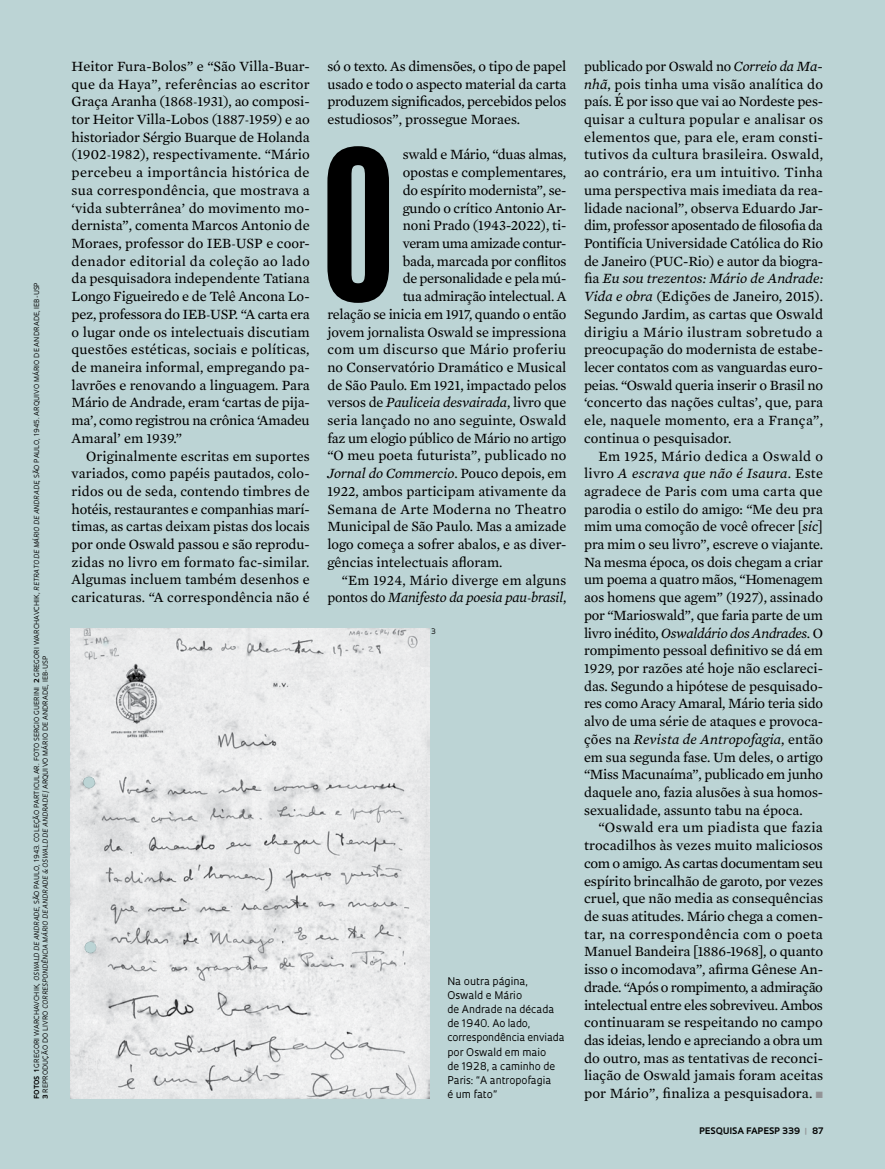
<style>
.page{position:relative;width:885px;height:1169px;background:#fff}
.page>*{position:absolute;margin:0;border:0;box-sizing:border-box;transform-origin:0 0}
.t1{font:195.45px "Swiss 924 BT Regular B";color:#000}
.t2{font:14.4px/17.7px "Mercury Text G2";color:#000;text-align:justify}
.t3{font:italic 14.4px "Mercury Text G2";letter-spacing:-.01em;color:#000}
.t4{font:14.4px "Mercury Text G2";letter-spacing:-.025em;color:#000}
.t5{font:14.4px "Mercury Text G2";letter-spacing:-.02em;color:#000}
.t6{font:14.4px "Mercury Text G2";letter-spacing:.02em;color:#000}
.t7{font:14.4px "Mercury Text G2";letter-spacing:.025em;color:#000}
.t8{font:10.35px/14.1px "Oculum";color:#000}
.t9{font:700 8.7px "Oculum";letter-spacing:.015em;color:#000}
.t10{font:7.35px "Oculum";color:#000}
.t11{font:6.75px/8.9px "Oculum";letter-spacing:.015em;color:#000}
.t12{font:700 6.75px "Oculum";letter-spacing:.005em;color:#000}
.s1{font-weight:700}
.s2{font-style:italic}
.s3{font-family:"Oculum";font-size:11.4px}
.s4{font-style:normal}
.s5{font-family:"Oculum";font-style:normal;font-size:11.4px}
.s6{color:#939598}
</style>
<div class="page">
<div style="left:0;top:0;width:885px;height:1168px;background:#bcd4d5"></div>
<img style="left:71px;top:628px;width:359px;height:470px">
<p class="t11" style="left:32px;top:1098px;width:818px;text-indent:26px;rotate:-90deg"><span class="s1">1</span> GREGORI WARCHAVCHIK, <span class="s2">OSWALD DE ANDRADE</span>, SÃO PAULO, 1943. COLEÇÃO PARTICULAR. FOTO SERGIO GUERINI <span class="s1">2</span> GREGORI WARCHAVCHIK, <span class="s2">RETRATO DE MÁRIO DE ANDRADE</span>, SÃO PAULO, 1945. ARQUIVO MÁRIO DE ANDRADE, IEB-USP<br><span class="s1">3</span> REPRODUÇÃO DO LIVRO <span class="s2">CORRESPONDÊNCIA MÁRIO DE ANDRADE &amp; OSWALD DE ANDRADE</span>/ ARQUIVO MÁRIO DE ANDRADE, IEB-USP</p>
<p class="t12" style="left:32px;top:1098px;width:24px;rotate:-90deg">FOTOS</p>
<p class="t2" style="left:72px;top:56px;width:240px">Heitor Fura-Bolos” e “São Villa-Buar&shy;que da Haya”, referências ao escritor Graça Aranha (1868<span class="s3">-‑</span> 1931), ao composi&shy;tor Heitor Villa-Lobos (1887<span class="s3">-‑</span> 1959) e ao historiador Sérgio Buarque de Holanda (1902<span class="s3">-‑</span> 1982), respectivamente. “Mário percebeu a importância histórica de sua correspondência, que mostrava a ‘vida subterrânea’ do movimento mo&shy;dernista”, comenta Marcos Antonio de Moraes, professor do IEB<span class="s3">-‑</span>USP e coor&shy;denador editorial da coleção ao lado da pesquisadora independente Tatiana Longo Figueiredo e de Telê Ancona Lo&shy;pez, professora do IEB<span class="s3">-‑</span>USP. “A carta era o lugar onde os intelectuais discutiam questões estéticas, sociais e políticas, de maneira informal, empregando pa&shy;lavrões e renovando a linguagem. Para Mário de Andrade, eram ‘cartas de pija&shy;ma’, como registrou na crônica ‘Amadeu Amaral’ em 1939.”</p>
<p class="t2" style="left:72px;top:446px;width:240px;text-indent:14px">Originalmente escritas em suportes variados, como papéis pautados, colo&shy;ridos ou de seda, contendo timbres de hotéis, restaurantes e companhias marí&shy;timas, as cartas deixam pistas dos locais por onde Oswald passou e são reprodu&shy;zidas no livro em formato fac-similar.<br>Algumas incluem também desenhos e caricaturas. “A correspondência não é</p>
<p class="t2" style="left:327px;top:56px;width:240px">só o texto. As dimensões, o tipo de papel usado e todo o aspecto material da carta produzem significados, percebidos pelos estudiosos”, prossegue Moraes.</p>
<h1 class="t1" style="left:322px;top:109px;width:75px">O</h1>
<p class="t2" style="left:403px;top:145px;width:165px">swald e Mário, “duas almas,</p>
<p class="t2" style="left:403px;top:163px;width:165px">opostas e complementares,</p>
<p class="t2" style="left:403px;top:180px;width:165px">do espírito modernista”, se-</p>
<p class="t2" style="left:403px;top:198px;width:165px">gundo o crítico Antonio Ar-</p>
<p class="t2" style="left:403px;top:216px;width:165px">noni Prado (1943-2022), ti-</p>
<p class="t4" style="left:403px;top:233px;width:165px">veram uma amizade contur-</p>
<p class="t5" style="left:403px;top:250px;width:165px">bada, marcada por conflitos</p>
<p class="t4" style="left:403px;top:268px;width:165px">de personalidade e pela mú-</p>
<p class="t4" style="left:403px;top:286px;width:165px">tua admiração intelectual. A</p>
<p class="t2" style="left:327px;top:304px;width:240px">relação se inicia em 1917, quando o então</p>
<p class="t2" style="left:327px;top:322px;width:240px">jovem jornalista Oswald se impressiona</p>
<p class="t7" style="left:327px;top:339px;width:240px">com um discurso que Mário proferiu</p>
<p class="t2" style="left:327px;top:357px;width:240px">no Conservatório Dramático e Musical</p>
<p class="t2" style="left:327px;top:375px;width:241px">de São Paulo. Em 1921, impactado pelos</p>
<p class="t3" style="left:327px;top:392px;width:241px"><span class="s4">versos de</span> Pauliceia desvairada<span class="s4">, livro que</span></p>
<p class="t2" style="left:327px;top:410px;width:240px">seria lançado no ano seguinte, Oswald</p>
<p class="t5" style="left:327px;top:427px;width:241px">faz um elogio público de Mário no artigo</p>
<p class="t2" style="left:327px;top:446px;width:240px">“O meu poeta futurista”, publicado no</p>
<p class="t3" style="left:327px;top:463px;width:241px">Jornal do Commercio<span class="s4">. Pouco depois, em</span></p>
<p class="t2" style="left:327px;top:481px;width:241px">1922, ambos participam ativamente da</p>
<p class="t6" style="left:327px;top:498px;width:240px">Semana de Arte Moderna no Theatro</p>
<p class="t2" style="left:327px;top:517px;width:241px">Municipal de São Paulo. Mas a amizade</p>
<p class="t2" style="left:327px;top:534px;width:240px">logo começa a sofrer abalos, e as diver-</p>
<p class="t2" style="left:327px;top:552px;width:177px">gências intelectuais afloram.</p>
<p class="t6" style="left:342px;top:569px;width:226px">“Em 1924, Mário diverge em alguns</p>
<p class="t3" style="left:327px;top:587px;width:240px"><span class="s4">pontos do</span> Manifesto da poesia pau<span class="s5">-‑</span> brasil<span class="s4">,</span></p>
<p class="t10" style="left:431px;top:626px;width:6px">3</p>
<p class="t8" style="left:447px;top:973px;width:119px">Na outra página,<br>Oswald e Mário<br>de Andrade na década de 1940. Ao lado, correspondência enviada por Oswald em maio<br>de 1928, a caminho de<br>Paris: “A antropofagia</p>
<p class="t8" style="left:447px;top:1086px;width:52px">é um fato”</p>
<p class="t2" style="left:584px;top:56px;width:241px">publicado por Oswald no <span class="s2">Correio da Ma&shy;nhã</span>, pois tinha uma visão analítica do país. É por isso que vai ao Nordeste pes&shy;quisar a cultura popular e analisar os elementos que, para ele, eram consti&shy;tutivos da cultura brasileira. Oswald, ao contrário, era um intuitivo. Tinha uma perspectiva mais imediata da rea&shy;lidade nacional”, observa Eduardo Jar&shy;dim, professor aposentado de filosofia da Pontifícia Universidade Católica do Rio de Janeiro (PUC-Rio) e autor da biogra&shy;fia <span class="s2">Eu sou trezentos: Mário de Andrade:<br>Vida e obra</span> (Edições de Janeiro, 2015).<br>Segundo Jardim, as cartas que Oswald dirigiu a Mário ilustram sobretudo a preocupação do modernista de estabe&shy;lecer contatos com as vanguardas euro&shy;peias. “Oswald queria inserir o Brasil no ‘concerto das nações cultas’, que, para ele, naquele momento, era a França”, continua o pesquisador.</p>
<p class="t2" style="left:584px;top:446px;width:241px;text-indent:14px">Em 1925, Mário dedica a Oswald o livro <span class="s2">A escrava que não é Isaura</span>. Este agradece de Paris com uma carta que parodia o estilo do amigo: “Me deu pra mim uma comoção de você ofrecer [<span class="s2">sic</span>] pra mim o seu livro”, escreve o viajante.<br>Na mesma época, os dois chegam a criar um poema a quatro mãos, “Homenagem aos homens que agem” (1927), assinado por “Marioswald”, que faria parte de um livro inédito, <span class="s2">Oswaldário dos Andrades</span>. O rompimento pessoal definitivo se dá em 1929, por razões até hoje não esclareci&shy;das. Segundo a hipótese de pesquisado&shy;res como Aracy Amaral, Mário teria sido alvo de uma série de ataques e provoca&shy;ções na <span class="s2">Revista de Antropofagia</span>, então em sua segunda fase. Um deles, o artigo “Miss Macunaíma”, publicado em junho daquele ano, fazia alusões à sua homos&shy;sexualidade, assunto tabu na época.</p>
<p class="t2" style="left:584px;top:818px;width:241px;text-indent:14px">“Oswald era um piadista que fazia trocadilhos às vezes muito maliciosos com o amigo. As cartas documentam seu espírito brincalhão de garoto, por vezes cruel, que não media as consequências de suas atitudes. Mário chega a comen&shy;tar, na correspondência com o poeta Manuel Bandeira [1886-1968], o quanto isso o incomodava”, afirma Gênese An&shy;drade. “Após o rompimento, a admiração intelectual entre eles sobreviveu. Ambos continuaram se respeitando no campo das ideias, lendo e apreciando a obra um do outro, mas as tentativas de reconci&shy;liação de Oswald jamais foram aceitas por Mário”, finaliza a pesquisadora. <span class="s6">■</span></p>
<p class="t9" style="left:699px;top:1124px;width:125px">PESQUISA FAPESP 339 <span class="s6">|</span> 87</p>
</div>
